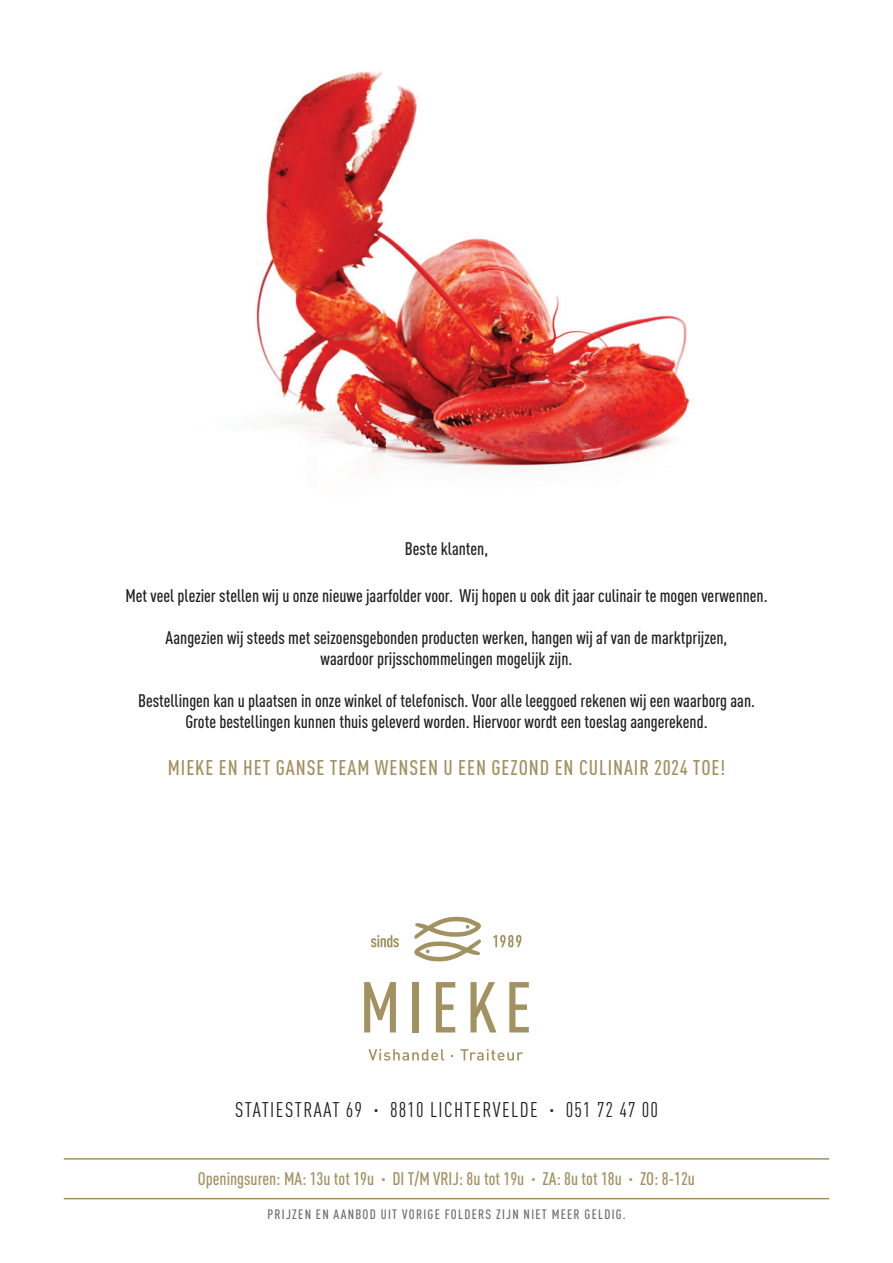
<style>
.page{position:relative;width:893px;height:1263px;background:#fff}
.page>*{position:absolute;margin:0;border:0;box-sizing:border-box;transform-origin:0 0}
.t1{font:500 condensed 21px "DIN Pro";letter-spacing:.045em;color:#a29161}
.t2{font:condensed 21px "DIN Pro";letter-spacing:.07em;color:#231f20}
.t3{font:500 condensed 18px/21px "DIN Pro";color:#231f20;text-align:center}
.t4{font:500 condensed 18px "DIN Pro";color:#a29161}
.t5{font:500 condensed 13.5px "DIN Pro";letter-spacing:.095em;color:#6c6d70}
</style>
<div class="page">
<svg style="left:368px;top:1049px;width:76px;height:11px"></svg>
<svg style="left:460px;top:1049px;width:63px;height:11px"></svg>
<svg style="left:364px;top:982px;width:32px;height:50px"></svg>
<div style="left:413px;top:982px;width:6px;height:50px;background:#a29161"></div>
<svg style="left:436px;top:982px;width:19px;height:50px"></svg>
<svg style="left:470px;top:982px;width:26px;height:50px"></svg>
<svg style="left:509px;top:982px;width:20px;height:50px"></svg>
<svg style="left:371px;top:917px;width:150px;height:44px"></svg>
<hr style="left:64px;top:1158px;width:765px;height:1px;background:#a29161">
<hr style="left:64px;top:1198px;width:765px;height:1px;background:#a29161">
<img style="left:256px;top:72px;width:434px;height:395px">
<p class="t3" style="left:405px;top:537px;width:85px">Beste klanten,</p>
<p class="t3" style="left:125px;top:583px;width:644px">Met veel plezier stellen wij u onze nieuwe jaarfolder voor. Wij hopen u ook dit jaar culinair te mogen verwennen.</p>
<p class="t3" style="left:166px;top:625px;width:563px">Aangezien wij steeds met seizoensgebonden producten werken, hangen wij af van de marktprijzen, waardoor prijsschommelingen mogelijk zijn.</p>
<p class="t3" style="left:138px;top:689px;width:618px">Bestellingen kan u plaatsen in onze winkel of telefonisch. Voor alle leeggoed rekenen wij een waarborg aan.<br>Grote bestellingen kunnen thuis geleverd worden. Hiervoor wordt een toeslag aangerekend.</p>
<p class="t1" style="left:168px;top:752px;width:559px">MIEKE EN HET GANSE TEAM WENSEN U EEN GEZOND EN CULINAIR 2024 TOE!</p>
<p class="t2" style="left:235px;top:1094px;width:424px">STATIESTRAAT 69 · 8810 LICHTERVELDE · 051 72 47 00</p>
<p class="t4" style="left:198px;top:1165px;width:499px">Openingsuren: MA: 13u tot 19u · DI T/M VRIJ: 8u tot 19u · ZA: 8u tot 18u · ZO: 8-12u</p>
<p class="t5" style="left:267px;top:1204px;width:360px">PRIJZEN EN AANBOD UIT VORIGE FOLDERS ZIJN NIET MEER GELDIG.</p>
</div>
